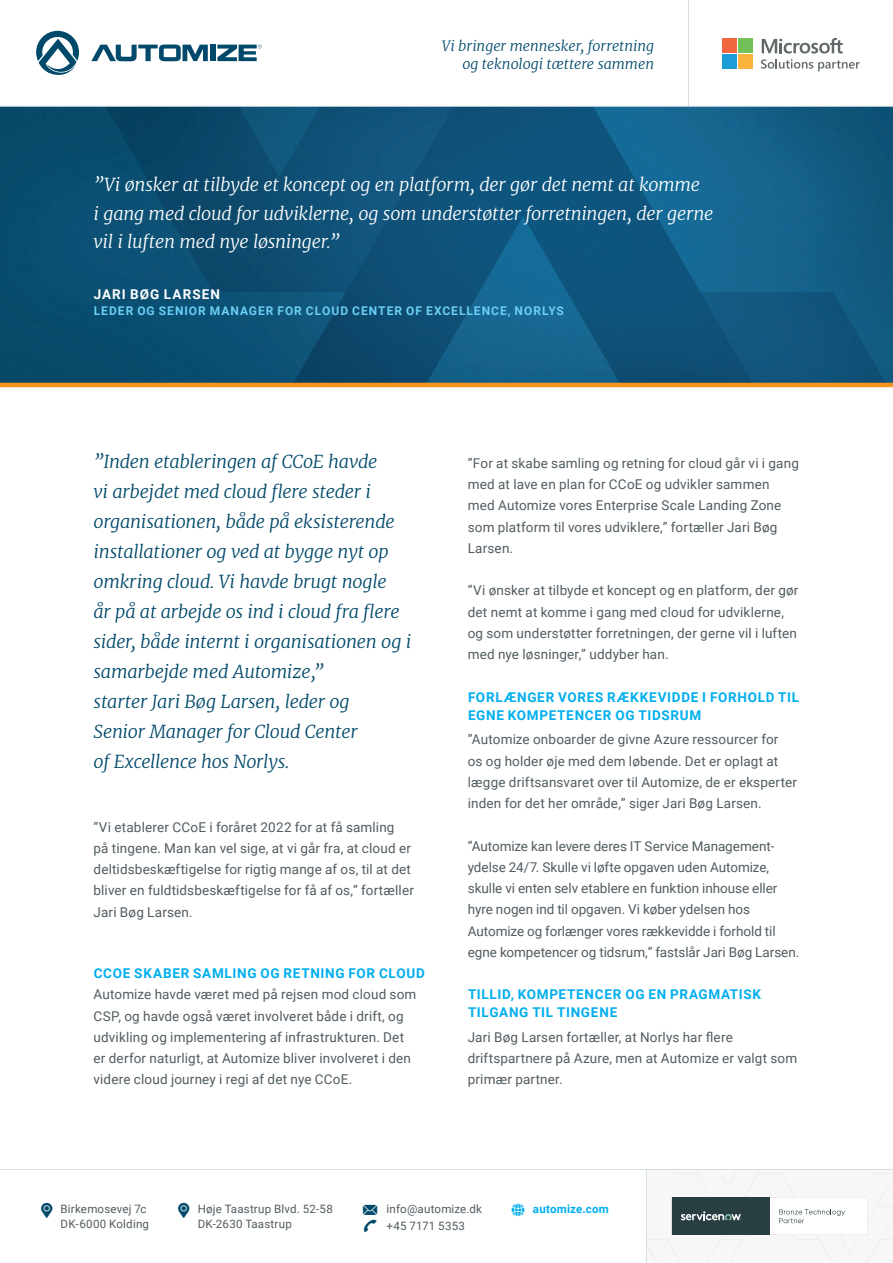
<style>
.page{position:relative;width:893px;height:1263px;background:#fff}
.page>*{position:absolute;margin:0;border:0;box-sizing:border-box;transform-origin:0 0}
.t1{font:italic 300 18px/30px "Merriweather";letter-spacing:-.015em;color:#01496a}
.t2{font:italic 300 18px/28.5px "Merriweather";letter-spacing:-.015em;color:#fff}
.t3{font:italic 300 14.25px/18px "Merriweather";letter-spacing:-.005em;color:#01496a;text-align:right}
.t4{font:13.5px/21.3px "Roboto";letter-spacing:.01em;color:#515c61}
.t5{font:700 13.5px/18px "Roboto";letter-spacing:.055em;color:#00aeef}
.t6{font:700 13.5px "Roboto";letter-spacing:.08em;color:#fff}
.t7{font:700 12px "Roboto";letter-spacing:.085em;color:#6bcff6}
.t8{font:11.55px/14.9px "Roboto";letter-spacing:.015em;color:#515c61}
.t9{font:700 11.55px "Roboto";letter-spacing:.015em;color:#00aeef}
.s1{color:#01496a}
</style>
<div class="page">
<div style="left:0;top:292px;width:235px;height:91px;background:#084c6e"></div>
<svg style="left:0;top:107px;width:235px;height:185px;background:#094b6d"></svg>
<svg style="left:811px;top:107px;width:82px;height:276px;background:#11577d"></svg>
<svg style="left:235px;top:107px;width:576px;height:276px;background:#11577f"></svg>
<hr style="left:0;top:1169px;width:893px;height:1px;background:#d4dee1">
<hr style="left:646px;top:1169px;width:1px;height:94px;background:#d4dee1">
<svg style="left:647px;top:1170px;width:246px;height:93px"></svg>
<hr style="left:0;top:106px;width:893px;height:1px;background:#d4dee1">
<svg style="left:36px;top:31px;width:43px;height:44px"></svg>
<svg style="left:91px;top:44px;width:117px;height:17px"></svg>
<div style="left:211px;top:45px;width:5px;height:16px;background:#01496a"></div>
<svg style="left:217px;top:45px;width:45px;height:16px"></svg>
<div style="left:722px;top:38px;width:14px;height:14px;background:#f0663e"></div>
<div style="left:738px;top:38px;width:15px;height:14px;background:#73c058"></div>
<div style="left:722px;top:54px;width:14px;height:14px;background:#1c9dd8"></div>
<div style="left:738px;top:54px;width:15px;height:14px;background:#fcb33d"></div>
<svg style="left:761px;top:38px;width:99px;height:33px"></svg>
<hr style="left:688px;top:0;width:1px;height:106px;background:#d4dee1">
<hr style="left:0;top:383px;width:893px;height:4px;background:#f7931d">
<p class="t3" style="left:442px;top:37px;width:214px">Vi bringer mennesker, forretning og teknologi tættere sammen</p>
<h1 class="t2" style="left:94px;top:170px;width:621px">”Vi ønsker at tilbyde et koncept og en platform, der gør det nemt at komme<br>i gang med cloud for udviklerne, og som understøtter forretningen, der gerne vil i luften med nye løsninger.”</h1>
<p class="t6" style="left:94px;top:285px;width:128px">JARI BØG LARSEN</p>
<p class="t7" style="left:94px;top:303px;width:472px">LEDER OG SENIOR MANAGER FOR CLOUD CENTER OF EXCELLENCE, NORLYS</p>
<p class="t1" style="left:94px;top:446px;width:319px">”Inden etableringen af CCoE havde<br>vi arbejdet med cloud flere steder i organisationen, både på eksisterende installationer og ved at bygge nyt op omkring cloud. Vi havde brugt nogle<br>år på at arbejde os ind i cloud fra flere sider, både internt i organisationen og i samarbejde med Automize,”<br>starter Jari Bøg Larsen, leder og<br>Senior Manager for Cloud Center<br>of Excellence hos Norlys.</p>
<p class="t4" style="left:94px;top:816px;width:322px">”Vi etablerer CCoE i foråret 2022 for at få samling<br>på tingene. Man kan vel sige, at vi går fra, at cloud er deltidsbeskæftigelse for rigtig mange af os, til at det bliver en fuldtidsbeskæftigelse for få af os,” fortæller Jari Bøg Larsen.</p>
<p class="t5" style="left:94px;top:964px;width:333px">CCOE SKABER SAMLING OG RETNING FOR CLOUD</p>
<p class="t4" style="left:94px;top:983px;width:324px">Automize havde været med på rejsen mod cloud som CSP, og havde også været involveret både i drift, og udvikling og implementering af infrastrukturen. Det er derfor naturligt, at Automize bliver involveret i den videre cloud journey i regi af det nye CCoE.</p>
<p class="t4" style="left:468px;top:452px;width:333px">”For at skabe samling og retning for cloud går vi i gang med at lave en plan for CCoE og udvikler sammen med Automize vores Enterprise Scale Landing Zone som platform til vores udviklere,” fortæller Jari Bøg Larsen.</p>
<p class="t4" style="left:468px;top:579px;width:332px">”Vi ønsker at tilbyde et koncept og en platform, der gør det nemt at komme i gang med cloud for udviklerne, og som understøtter forretningen, der gerne vil i luften med nye løsninger,” uddyber han.</p>
<p class="t5" style="left:468px;top:687px;width:333px">FORLÆNGER VORES RÆKKEVIDDE I FORHOLD TIL<br>EGNE KOMPETENCER OG TIDSRUM</p>
<p class="t4" style="left:468px;top:728px;width:331px">”Automize onboarder de givne Azure ressourcer for<br>os og holder øje med dem løbende. Det er oplagt at lægge driftsansvaret over til Automize, de er eksperter inden for det her område,” siger Jari Bøg Larsen.</p>
<p class="t4" style="left:468px;top:835px;width:333px">”Automize kan levere deres IT Service Management&shy;ydelse 24/7. Skulle vi løfte opgaven uden Automize, skulle vi enten selv etablere en funktion inhouse eller hyre nogen ind til opgaven. Vi køber ydelsen hos Automize og forlænger vores rækkevidde i forhold til egne kompetencer og tidsrum,” fastslår Jari Bøg Larsen.</p>
<p class="t5" style="left:468px;top:985px;width:295px">TILLID, KOMPETENCER OG EN PRAGMATISK<br>TILGANG TIL TINGENE</p>
<p class="t4" style="left:468px;top:1026px;width:331px">Jari Bøg Larsen fortæller, at Norlys har flere driftspartnere på Azure, men at Automize er valgt som primær partner.</p>
<p class="t8" style="left:61px;top:1201px;width:87px">Birkemosevej 7c</p>
<p class="t8" style="left:387px;top:1201px;width:97px">info@automize.dk</p>
<p class="t8" style="left:61px;top:1216px;width:90px">DK-6000 Kolding</p>
<p class="t8" style="left:198px;top:1201px;width:137px">Høje Taastrup Blvd. 52-58<br>DK-2630 Taastrup</p>
<p class="t9" style="left:533px;top:1201px;width:77px">automize.com</p>
<p class="t8" style="left:362px;top:1218px;width:104px"><span class="s1">❖</span> +45 7171 5353</p>
</div>
